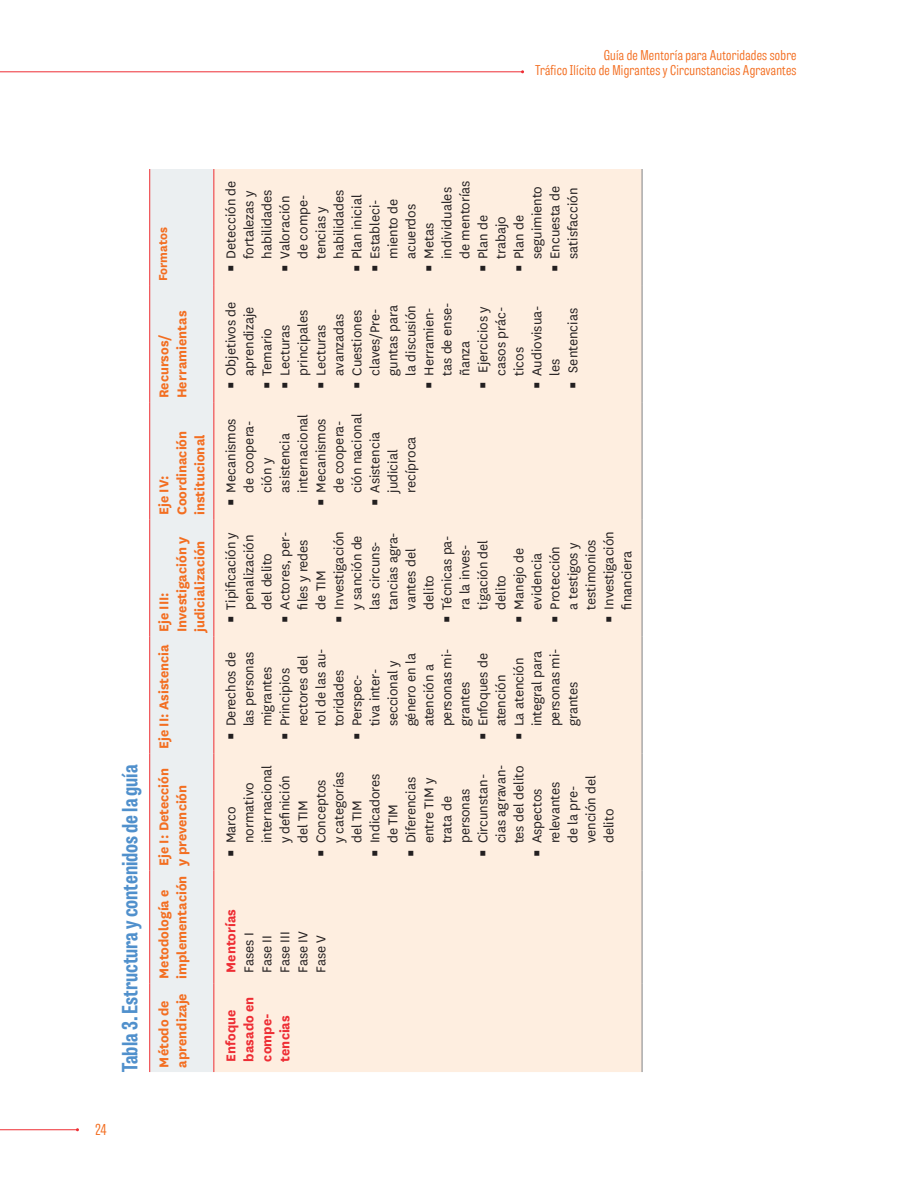
<style>
.page{position:relative;width:918px;height:1188px;background:#fff}
.page>*{position:absolute;margin:0;border:0;box-sizing:border-box;transform-origin:0 0}
.Texto_principal{font:700 21px "Tablet Gothic Condensed";color:#5090cc}
.Tabla_texto{font:15px/18px "National";color:#231f20}
.Tabla_texto_izquierd{font:700 15px/18px "National";color:#f36e21}
.Tabla_texto-2{font:700 15px/18px "National";color:#ee2d34}
.t1{font:15px "Tablet Gothic Comp Lt";color:#f36e21;scale:1.09 1}
.t2{font:13.5px/15px "Tablet Gothic Comp Lt";letter-spacing:.02em;color:#f36e21;text-align:right;scale:1.09 1}
.Tabla_texto_izquierd-2{font:700 13.5px "National";color:#f36e21}
</style>
<div class="page">
<hr style="left:0;top:1129px;width:77px;height:1px;background:#ee2e33">
<hr style="left:0;top:71px;width:523px;height:1px;background:#ee2d34">
<svg style="left:150px;top:169px;width:63px;height:903px;background:#ebeaec"></svg>
<div style="left:214px;top:169px;width:428px;height:903px;background:#feeee0"></div>
<hr style="left:149px;top:983px;width:1px;height:89px;background:#ee2e33">
<hr style="left:149px;top:870px;width:1px;height:113px;background:#ee2e33">
<hr style="left:149px;top:753px;width:1px;height:117px;background:#ee2e33">
<hr style="left:149px;top:637px;width:1px;height:116px;background:#ee2e33">
<hr style="left:149px;top:520px;width:1px;height:117px;background:#ee2e33">
<hr style="left:149px;top:403px;width:1px;height:117px;background:#ee2e33">
<hr style="left:149px;top:286px;width:1px;height:117px;background:#ee2e33">
<hr style="left:149px;top:169px;width:1px;height:117px;background:#ee2e33">
<hr style="left:213px;top:983px;width:1px;height:89px;background:#ee2e33">
<hr style="left:213px;top:870px;width:1px;height:113px;background:#ee2e33">
<hr style="left:213px;top:753px;width:1px;height:117px;background:#ee2e33">
<hr style="left:213px;top:637px;width:1px;height:116px;background:#ee2e33">
<hr style="left:213px;top:520px;width:1px;height:117px;background:#ee2e33">
<hr style="left:213px;top:403px;width:1px;height:117px;background:#ee2e33">
<hr style="left:213px;top:286px;width:1px;height:117px;background:#ee2e33">
<hr style="left:213px;top:169px;width:1px;height:117px;background:#ee2e33">
<hr style="left:642px;top:983px;width:1px;height:89px;background:#808285">
<hr style="left:642px;top:870px;width:1px;height:113px;background:#808285">
<hr style="left:642px;top:753px;width:1px;height:117px;background:#808285">
<hr style="left:642px;top:637px;width:1px;height:116px;background:#808285">
<hr style="left:642px;top:520px;width:1px;height:117px;background:#808285">
<hr style="left:642px;top:403px;width:1px;height:117px;background:#808285">
<hr style="left:642px;top:286px;width:1px;height:117px;background:#808285">
<hr style="left:642px;top:169px;width:1px;height:117px;background:#808285">
<p class="t2" style="left:535px;top:48px;width:241px">Guía de Mentoría para Autoridades sobre<br>Tráfico Ilícito de Migrantes y Circunstancias Agravantes</p>
<p class="Texto_principal" style="left:115px;top:1072px;width:309px;rotate:-90deg">Tabla 3. Estructura y contenidos de la guía</p>
<p class="Tabla_texto_izquierd-2" style="left:154px;top:281px;width:56px;rotate:-90deg">Formatos</p>
<p class="Tabla_texto_izquierd" style="left:154px;top:398px;width:89px;rotate:-90deg">Recursos/<br>Herramientas</p>
<p class="Tabla_texto_izquierd" style="left:154px;top:515px;width:86px;rotate:-90deg">Eje IV:<br>Coordinación institucional</p>
<p class="Tabla_texto_izquierd" style="left:154px;top:632px;width:97px;rotate:-90deg">Eje III:<br>Investigación y judicialización</p>
<p class="Tabla_texto_izquierd" style="left:154px;top:749px;width:106px;rotate:-90deg">Eje II: Asistencia</p>
<p class="Tabla_texto_izquierd" style="left:154px;top:866px;width:99px;rotate:-90deg">Eje I: Detección y prevención</p>
<p class="Tabla_texto_izquierd" style="left:154px;top:979px;width:104px;rotate:-90deg">Metodología e implementación</p>
<p class="Tabla_texto_izquierd" style="left:154px;top:1068px;width:76px;rotate:-90deg">Método de aprendizaje</p>
<p class="Tabla_texto" style="left:221px;top:272px;width:93px;text-align:center;rotate:-90deg">▪ Detección de fortalezas y habilidades</p>
<p class="Tabla_texto" style="left:275px;top:259px;width:71px;text-indent:-14px;rotate:-90deg">▪ Valoración de compe&shy;tencias y habilidades</p>
<p class="Tabla_texto" style="left:347px;top:272px;width:79px;rotate:-90deg">▪ Plan inicial</p>
<p class="Tabla_texto" style="left:365px;top:259px;width:62px;text-align:justify;text-indent:-14px;rotate:-90deg">▪ Estableci&shy;miento de acuerdos</p>
<p class="Tabla_texto" style="left:419px;top:259px;width:80px;text-indent:-14px;rotate:-90deg">▪ Metas individuales de mentorías</p>
<p class="Tabla_texto" style="left:509px;top:259px;width:74px;text-indent:-14px;rotate:-90deg">▪ Plan de seguimiento</p>
<p class="Tabla_texto" style="left:545px;top:272px;width:88px;text-align:right;rotate:-90deg">▪ Encuesta de satisfacción</p>
<p class="Tabla_texto" style="left:473px;top:272px;width:59px;text-align:right;rotate:-90deg">▪ Plan de trabajo</p>
<p class="Tabla_texto" style="left:221px;top:389px;width:89px;text-align:center;rotate:-90deg">▪ Objetivos de aprendizaje</p>
<p class="Tabla_texto" style="left:257px;top:389px;width:63px;rotate:-90deg">▪ Temario</p>
<p class="Tabla_texto" style="left:275px;top:376px;width:68px;text-indent:-14px;rotate:-90deg">▪ Lecturas principales</p>
<p class="Tabla_texto" style="left:311px;top:376px;width:63px;text-indent:-14px;rotate:-90deg">▪ Lecturas avanzadas</p>
<p class="Tabla_texto" style="left:347px;top:376px;width:72px;text-indent:-14px;rotate:-90deg">▪ Cuestiones claves/Pre&shy;guntas para la discusión</p>
<p class="Tabla_texto" style="left:419px;top:376px;width:75px;text-indent:-14px;rotate:-90deg">▪ Herramien&shy;tas de ense&shy;ñanza</p>
<p class="Tabla_texto" style="left:473px;top:376px;width:71px;text-align:justify;text-indent:-14px;rotate:-90deg">▪ Ejercicios y casos prác&shy;ticos</p>
<p class="Tabla_texto" style="left:527px;top:376px;width:71px;text-indent:-14px;rotate:-90deg">▪ Audiovisua&shy;les</p>
<p class="Tabla_texto" style="left:563px;top:389px;width:83px;rotate:-90deg">▪ Sentencias</p>
<p class="Tabla_texto" style="left:221px;top:493px;width:80px;text-indent:-14px;rotate:-90deg">▪ Mecanismos de coopera&shy;ción y asistencia internacional</p>
<p class="Tabla_texto" style="left:311px;top:493px;width:81px;text-indent:-14px;rotate:-90deg">▪ Mecanismos de coopera&shy;ción nacional</p>
<p class="Tabla_texto" style="left:365px;top:506px;width:76px;text-align:center;rotate:-90deg">▪ Asistencia judicial recíproca</p>
<p class="Tabla_texto" style="left:221px;top:610px;width:79px;text-indent:-14px;rotate:-90deg">▪ Tipificación y penalización del delito</p>
<p class="Tabla_texto" style="left:275px;top:610px;width:79px;text-indent:-14px;rotate:-90deg">▪ Actores, per&shy;files y redes de TIM</p>
<p class="Tabla_texto" style="left:329px;top:610px;width:80px;text-indent:-14px;rotate:-90deg">▪ Investigación y sanción de las circuns&shy;tancias agra&shy;vantes del delito</p>
<p class="Tabla_texto" style="left:437px;top:610px;width:76px;text-indent:-14px;rotate:-90deg">▪ Técnicas pa&shy;ra la inves&shy;tigación del delito</p>
<p class="Tabla_texto" style="left:509px;top:623px;width:77px;text-align:center;rotate:-90deg">▪ Manejo de evidencia</p>
<p class="Tabla_texto" style="left:545px;top:610px;width:71px;text-indent:-14px;rotate:-90deg">▪ Protección a testigos y testimonios</p>
<p class="Tabla_texto" style="left:599px;top:623px;width:93px;text-align:center;rotate:-90deg">▪ Investigación financiera</p>
<p class="Tabla_texto" style="left:221px;top:726px;width:76px;text-align:justify;text-indent:-14px;rotate:-90deg">▪ Derechos de las personas migrantes</p>
<p class="Tabla_texto" style="left:275px;top:726px;width:79px;text-indent:-14px;rotate:-90deg">▪ Principios rectores del rol de las au&shy;toridades</p>
<p class="Tabla_texto" style="left:347px;top:726px;width:80px;text-indent:-14px;rotate:-90deg">▪ Perspec-<br>tiva inter&shy;seccional y género en la atención a personas mi&shy;grantes</p>
<p class="Tabla_texto" style="left:473px;top:740px;width:88px;text-align:center;rotate:-90deg">▪ Enfoques de atención</p>
<p class="Tabla_texto" style="left:509px;top:726px;width:80px;text-indent:-14px;rotate:-90deg">▪ La atención integral para personas mi&shy;grantes</p>
<p class="Tabla_texto" style="left:473px;top:843px;width:81px;text-indent:-14px;rotate:-90deg">▪ Circunstan&shy;cias agravan&shy;tes del delito</p>
<p class="Tabla_texto" style="left:527px;top:843px;width:70px;text-indent:-14px;rotate:-90deg">▪ Aspectos relevantes de la pre&shy;vención del delito</p>
<p class="Tabla_texto" style="left:221px;top:843px;width:80px;text-indent:-14px;rotate:-90deg">▪ Marco normativo internacional y definición del TIM</p>
<p class="Tabla_texto" style="left:311px;top:843px;width:73px;text-indent:-14px;rotate:-90deg">▪ Conceptos y categorías del TIM</p>
<p class="Tabla_texto" style="left:365px;top:843px;width:71px;text-indent:-14px;rotate:-90deg">▪ Indicadores de TIM</p>
<p class="Tabla_texto" style="left:401px;top:843px;width:68px;text-indent:-14px;rotate:-90deg">▪ Diferencias entre TIM y trata de personas</p>
<p class="Tabla_texto-2" style="left:221px;top:973px;width:65px;rotate:-90deg">Mentorías</p>
<p class="Tabla_texto" style="left:239px;top:973px;width:42px;rotate:-90deg">Fases I</p>
<p class="Tabla_texto" style="left:257px;top:973px;width:39px;rotate:-90deg">Fase II</p>
<p class="Tabla_texto" style="left:275px;top:973px;width:43px;rotate:-90deg">Fase III</p>
<p class="Tabla_texto" style="left:293px;top:973px;width:43px;rotate:-90deg">Fase IV</p>
<p class="Tabla_texto" style="left:311px;top:973px;width:39px;rotate:-90deg">Fase V</p>
<p class="Tabla_texto-2" style="left:221px;top:1062px;width:66px;rotate:-90deg">Enfoque basado en compe&shy;tencias</p>
<p class="t1" style="left:95px;top:1120px;width:12px">24</p>
</div>
